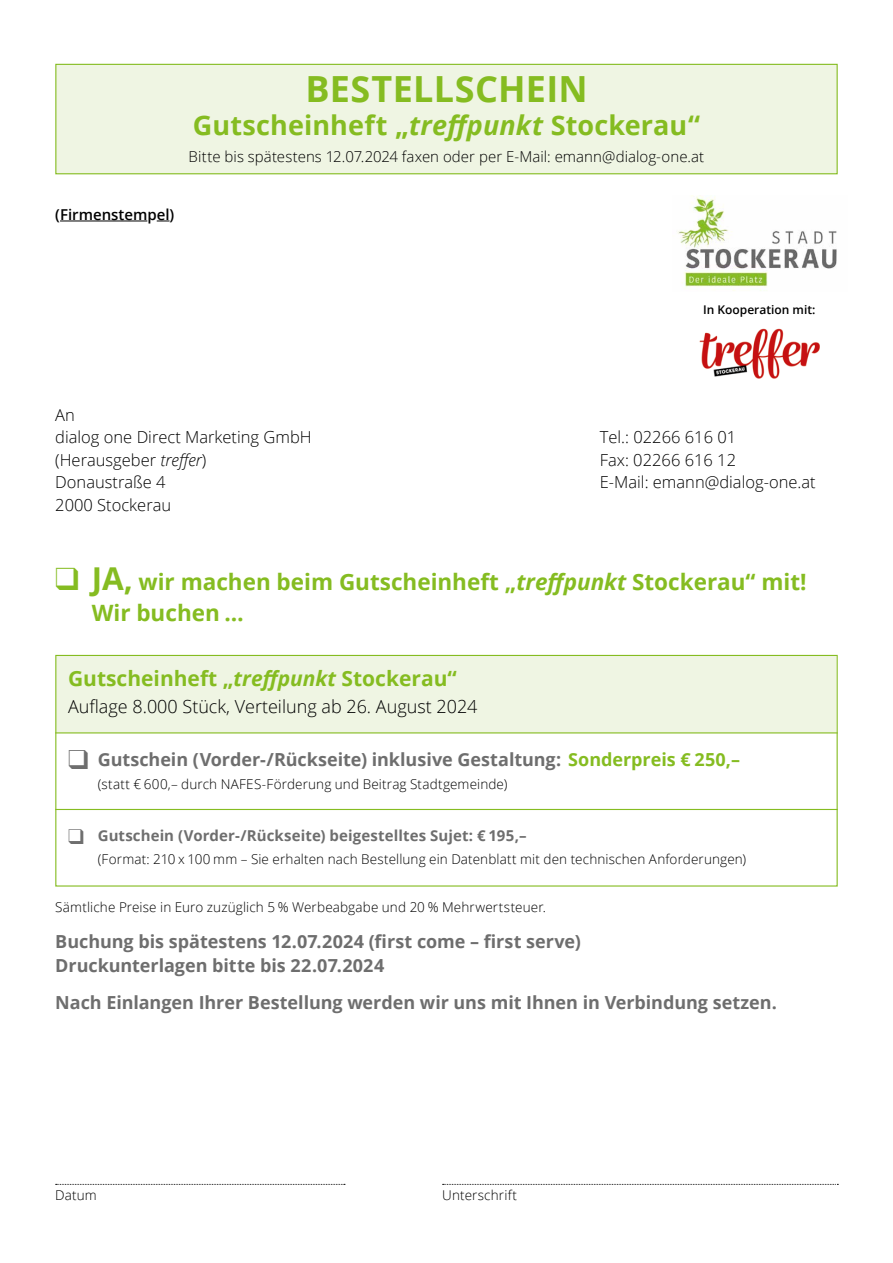
<style>
.page{position:relative;width:893px;height:1263px;background:#fff}
.page>*{position:absolute;margin:0;border:0;box-sizing:border-box;transform-origin:0 0}
.t1{font:700 36px "Open Sans";letter-spacing:.01em;color:#85bc21}
.t2{font:700 27px "Open Sans";letter-spacing:.005em;color:#85bc21}
.t3{font:700 22.5px/31.5px "Open Sans";color:#85bc21}
.t4{font:700 21px "Open Sans";color:#85bc21}
.t5{font:700 18px/24px "Open Sans";color:#6e6e6e}
.t6{font:300 18px "Open Sans";color:#000}
.t7{font:300 16.5px/22.5px "Open Sans";color:#000}
.t8{font:300 15px "Open Sans";letter-spacing:.005em;color:#000}
.t9{font:700 15px "Open Sans";letter-spacing:.005em;color:#6e6e6e}
.t10{font:600 15px "Open Sans";color:#000}
.t11{font:300 13.5px "Open Sans";letter-spacing:.01em;color:#000}
.t12{font:600 12px "Open Sans";color:#000}
.s1{font-style:italic}
.s2{font-size:31.5px}
.s3{color:#85bc21}
</style>
<div class="page">
<div style="left:57px;top:656px;width:779px;height:77px;background:#eff5e3"></div>
<div style="left:55px;top:64px;width:783px;height:110px;background:#eff5e3;border:1px solid #85bc21"></div>
<div style="left:55px;top:655px;width:783px;height:231px;border:1px solid #85bc21"></div>
<hr style="left:60px;top:221px;width:87px;height:1px;background:#000">
<svg style="left:157px;top:221px;width:13px;height:1px"></svg>
<svg style="left:56px;top:1184px;width:289px;height:1px"></svg>
<svg style="left:443px;top:1184px;width:395px;height:1px"></svg>
<hr style="left:55px;top:732px;width:783px;height:1px;background:#85bc21">
<hr style="left:55px;top:809px;width:783px;height:1px;background:#85bc21">
<img style="left:677px;top:195px;width:160px;height:96px">
<img style="left:699px;top:328px;width:121px;height:51px">
<h1 class="t1" style="left:305px;top:63px;width:284px">BESTELLSCHEIN</h1>
<h2 class="t2" style="left:193px;top:106px;width:509px">Gutscheinheft „<span class="s1">treffpunkt</span> Stockerau“</h2>
<p class="t8" style="left:189px;top:147px;width:517px">Bitte bis spätestens 12.07.2024 faxen oder per E-Mail: emann@dialog-one.at</p>
<p class="t10" style="left:55px;top:204px;width:120px">(Firmenstempel)</p>
<p class="t12" style="left:703px;top:302px;width:114px">In Kooperation mit:</p>
<p class="t7" style="left:55px;top:403px;width:258px">An<br>dialog one Direct Marketing GmbH</p>
<p class="t7" style="left:600px;top:426px;width:138px">Tel.: 02266 616 01</p>
<p class="t7" style="left:55px;top:448px;width:153px">(Herausgeber <span class="s1">treffer</span>)</p>
<p class="t7" style="left:600px;top:448px;width:138px">Fax: 02266 616 12</p>
<p class="t7" style="left:55px;top:471px;width:112px">Donaustraße 4</p>
<p class="t7" style="left:600px;top:471px;width:217px">E-Mail: emann@dialog-one.at</p>
<p class="t7" style="left:55px;top:493px;width:117px">2000 Stockerau</p>
<h3 class="t3" style="left:92px;top:565px;width:716px;text-indent:-36px">❑ <span class="s2">JA,</span> wir machen beim Gutscheinheft „<span class="s1">treffpunkt</span> Stockerau“ mit!<br>Wir buchen …</h3>
<h3 class="t4" style="left:68px;top:664px;width:390px">Gutscheinheft „<span class="s1">treffpunkt</span> Stockerau“</h3>
<h3 class="t6" style="left:68px;top:694px;width:411px">Auflage 8.000 Stück, Verteilung ab 26. August 2024</h3>
<h3 class="t5" style="left:68px;top:747px;width:674px">❑ Gutschein (Vorder-/Rückseite) inklusive Gestaltung: <span class="s3">Sonderpreis € 250,–</span></h3>
<p class="t11" style="left:98px;top:775px;width:411px">(statt € 600,– durch NAFES-Förderung und Beitrag Stadtgemeinde)</p>
<p class="t9" style="left:68px;top:825px;width:460px">❑ Gutschein (Vorder-/Rückseite) beigestelltes Sujet: € 195,–</p>
<p class="t11" style="left:98px;top:849px;width:650px">(Format: 210 x 100 mm – Sie erhalten nach Bestellung ein Datenblatt mit den technischen Anforderungen)</p>
<p class="t11" style="left:55px;top:897px;width:492px">Sämtliche Preise in Euro zuzüglich 5 % Werbeabgabe und 20 % Mehrwertsteuer.</p>
<h3 class="t5" style="left:55px;top:929px;width:527px">Buchung bis spätestens 12.07.2024 (first come – first serve)<br>Druckunterlagen bitte bis 22.07.2024</h3>
<h3 class="t5" style="left:55px;top:990px;width:723px">Nach Einlangen Ihrer Bestellung werden wir uns mit Ihnen in Verbindung setzen.</h3>
<p class="t11" style="left:55px;top:1185px;width:43px">Datum</p>
<p class="t11" style="left:442px;top:1185px;width:76px">Unterschrift</p>
</div>
